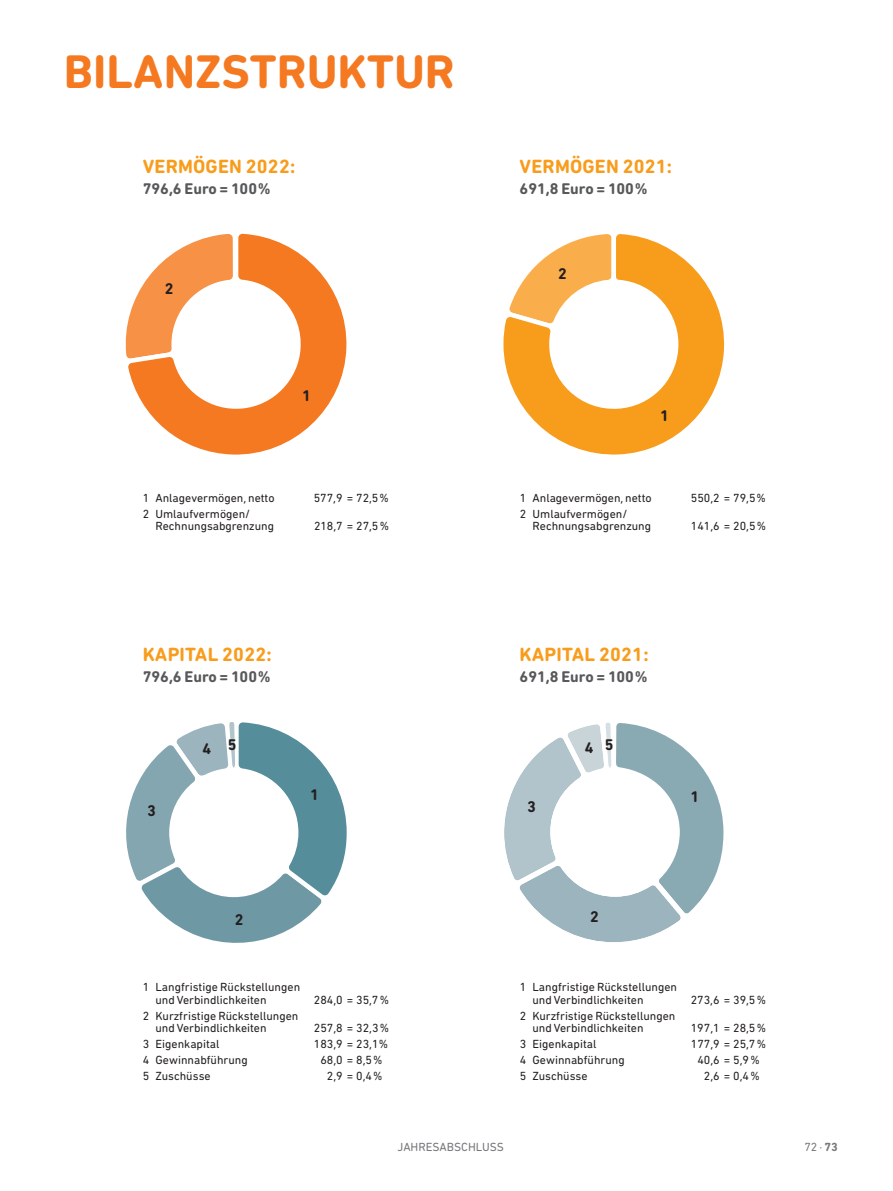
<style>
.page{position:relative;width:893px;height:1191px;background:#fff}
.page>*{position:absolute;margin:0;border:0;box-sizing:border-box;transform-origin:0 0}
.t1{font:700 48px "DIN Next Rounded LT Pro";color:#f47921}
.t2{font:700 19.5px "DIN Next Rounded LT Pro";letter-spacing:.01em;color:#f89c1c}
.t3{font:700 15.75px "DIN Next Rounded LT Pro";color:#57585a}
.t4{font:700 15.75px "DIN Next Rounded LT Pro";color:#231f20}
.t5{font:12px/12.8px "DIN Next Rounded LT Pro";color:#231f20}
.t6{font:12px "DIN Next Rounded LT Pro";color:#76787b}
.s1{font-weight:700}
</style>
<div class="page">
<svg style="left:240px;top:722px;width:107px;height:221px"></svg>
<svg style="left:126px;top:722px;width:114px;height:221px"></svg>
<svg style="left:125px;top:233px;width:222px;height:222px"></svg>
<svg style="left:503px;top:234px;width:222px;height:221px"></svg>
<svg style="left:504px;top:722px;width:220px;height:220px"></svg>
<h1 class="t1" style="left:64px;top:44px;width:393px">BILANZSTRUKTUR</h1>
<h2 class="t2" style="left:143px;top:155px;width:154px">VERMÖGEN 2022:</h2>
<h3 class="t3" style="left:143px;top:180px;width:129px">796,6 Euro = 100%</h3>
<h2 class="t2" style="left:520px;top:155px;width:154px">VERMÖGEN 2021:</h2>
<h3 class="t3" style="left:520px;top:180px;width:129px">691,8 Euro = 100%</h3>
<h3 class="t4" style="left:558px;top:264px;width:10px">2</h3>
<h3 class="t4" style="left:165px;top:279px;width:10px">2</h3>
<h3 class="t4" style="left:302px;top:386px;width:10px">1</h3>
<h3 class="t4" style="left:660px;top:406px;width:10px">1</h3>
<p class="t5" style="left:143px;top:491px;width:133px">1 Anlagevermögen, netto</p>
<p class="t5" style="left:314px;top:491px;width:76px">577,9 = 72,5%</p>
<p class="t5" style="left:155px;top:507px;width:120px;text-indent:-13px">2 Umlaufvermögen/<br>Rechnungsabgrenzung</p>
<p class="t5" style="left:314px;top:520px;width:76px">218,7 = 27,5%</p>
<p class="t5" style="left:520px;top:491px;width:133px">1 Anlagevermögen, netto</p>
<p class="t5" style="left:691px;top:491px;width:76px">550,2 = 79,5%</p>
<p class="t5" style="left:532px;top:507px;width:120px;text-indent:-13px">2 Umlaufvermögen/<br>Rechnungsabgrenzung</p>
<p class="t5" style="left:691px;top:520px;width:77px">141,6 = 20,5%</p>
<h2 class="t2" style="left:143px;top:643px;width:130px">KAPITAL 2022:</h2>
<h3 class="t3" style="left:143px;top:668px;width:129px">796,6 Euro = 100%</h3>
<h2 class="t2" style="left:520px;top:643px;width:130px">KAPITAL 2021:</h2>
<h3 class="t3" style="left:520px;top:668px;width:129px">691,8 Euro = 100%</h3>
<h3 class="t4" style="left:202px;top:737px;width:36px">4 5</h3>
<h3 class="t4" style="left:585px;top:736px;width:30px">4 5</h3>
<h3 class="t4" style="left:147px;top:801px;width:10px">3</h3>
<h3 class="t4" style="left:310px;top:785px;width:10px">1</h3>
<h3 class="t4" style="left:527px;top:797px;width:10px">3</h3>
<h3 class="t4" style="left:690px;top:787px;width:10px">1</h3>
<h3 class="t4" style="left:235px;top:911px;width:10px">2</h3>
<h3 class="t4" style="left:590px;top:907px;width:10px">2</h3>
<p class="t5" style="left:155px;top:980px;width:146px;text-indent:-13px">1 Langfristige Rückstellungen und Verbindlichkeiten</p>
<p class="t5" style="left:314px;top:993px;width:77px">284,0 = 35,7%</p>
<p class="t5" style="left:532px;top:980px;width:146px;text-indent:-13px">1 Langfristige Rückstellungen und Verbindlichkeiten</p>
<p class="t5" style="left:691px;top:993px;width:77px">273,6 = 39,5%</p>
<p class="t5" style="left:156px;top:1009px;width:144px;text-indent:-13px">2 Kurzfristige Rückstellungen und Verbindlichkeiten</p>
<p class="t5" style="left:314px;top:1021px;width:77px">257,8 = 32,3%</p>
<p class="t5" style="left:532px;top:1009px;width:144px;text-indent:-13px">2 Kurzfristige Rückstellungen und Verbindlichkeiten</p>
<p class="t5" style="left:691px;top:1021px;width:77px">197,1 = 28,5%</p>
<p class="t5" style="left:143px;top:1037px;width:78px">3 Eigenkapital</p>
<p class="t5" style="left:314px;top:1037px;width:76px">183,9 = 23,1%</p>
<p class="t5" style="left:143px;top:1053px;width:107px">4 Gewinnabführung</p>
<p class="t5" style="left:320px;top:1053px;width:64px">68,0 = 8,5%</p>
<p class="t5" style="left:143px;top:1069px;width:69px">5 Zuschüsse</p>
<p class="t5" style="left:327px;top:1069px;width:57px">2,9 = 0,4%</p>
<p class="t5" style="left:520px;top:1037px;width:78px">3 Eigenkapital</p>
<p class="t5" style="left:691px;top:1037px;width:77px">177,9 = 25,7%</p>
<p class="t5" style="left:520px;top:1053px;width:107px">4 Gewinnabführung</p>
<p class="t5" style="left:697px;top:1053px;width:64px">40,6 = 5,9%</p>
<p class="t5" style="left:520px;top:1069px;width:69px">5 Zuschüsse</p>
<p class="t5" style="left:704px;top:1069px;width:57px">2,6 = 0,4%</p>
<p class="t6" style="left:398px;top:1139px;width:108px">JAHRESABSCHLUSS</p>
<p class="t6" style="left:804px;top:1139px;width:35px">72 ∙ <span class="s1">73</span></p>
</div>
